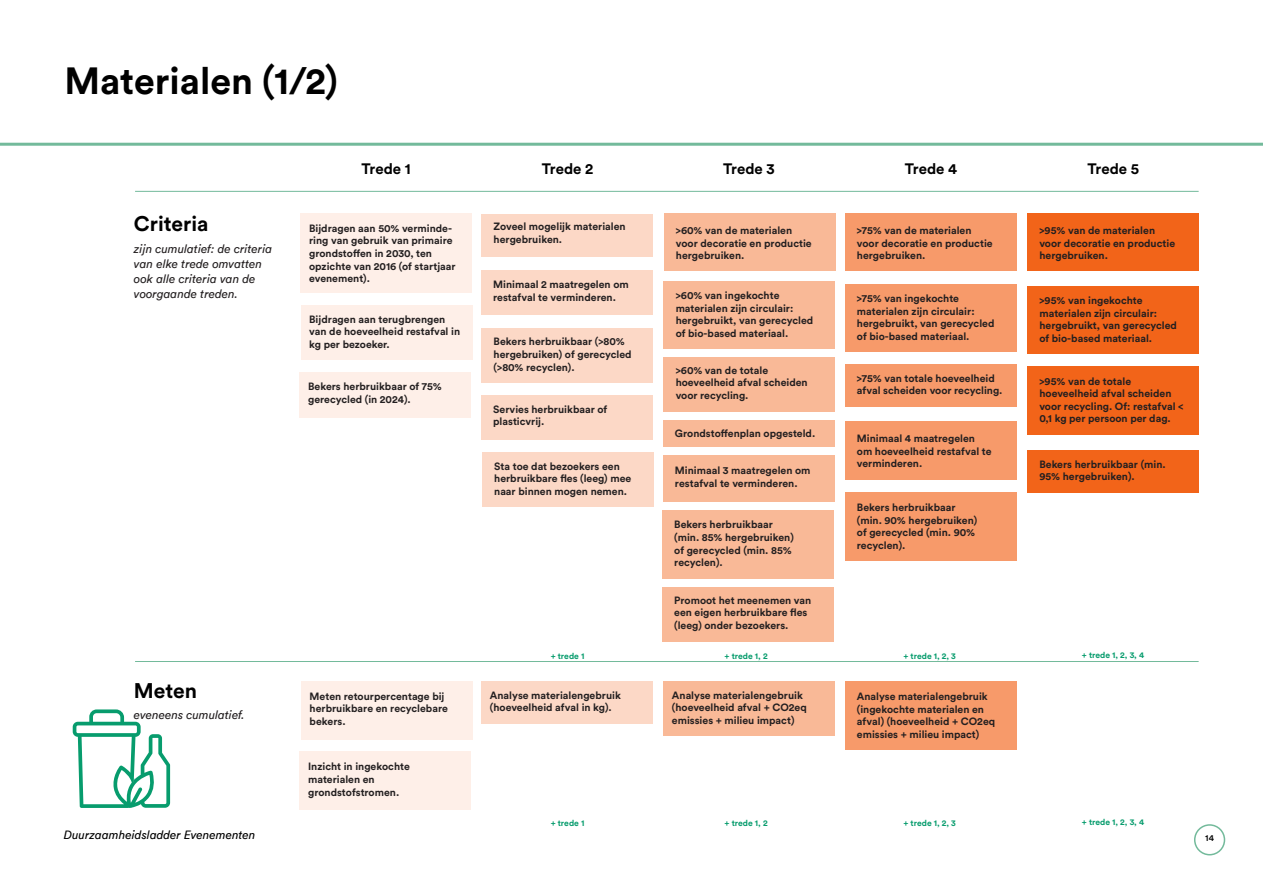
<style>
.page{position:relative;width:1263px;height:893px;background:#fff}
.page>*{position:absolute;margin:0;border:0;box-sizing:border-box;transform-origin:0 0}
.t1{font:700 37.5px "Circular Std";color:#000}
.t2{font:700 21px "Circular Std";color:#000}
.t3{font:700 15px "Circular Std";color:#000}
.Tekst{font:italic 12px/15px "Circular";color:#231f20}
.t4{font:italic 12px "Circular";color:#000}
.t5{font:700 10.5px/12.6px "Circular Std";color:#231f20}
.t6{font:500 9px "Circular";color:#000}
.Tekst-2{font:700 8.55px "Circular Std";color:#079c6d}
</style>
<div class="page">
<div style="left:1194px;top:824px;width:31px;height:31px;border:2px solid #73ba9b;border-radius:50%"></div>
<hr style="left:0;top:143px;width:1263px;height:3px;background:#73ba9b">
<div style="left:1027px;top:214px;width:171px;height:57px;background:#f26419"></div>
<div style="left:664px;top:214px;width:171px;height:57px;background:#f9b997"></div>
<div style="left:664px;top:281px;width:171px;height:68px;background:#f9b997"></div>
<div style="left:664px;top:358px;width:171px;height:54px;background:#f9b997"></div>
<div style="left:662px;top:588px;width:171px;height:54px;background:#f9b997"></div>
<div style="left:663px;top:420px;width:171px;height:27px;background:#f9b997"></div>
<div style="left:663px;top:455px;width:171px;height:47px;background:#f9b997"></div>
<div style="left:662px;top:510px;width:171px;height:69px;background:#f9b997"></div>
<div style="left:1027px;top:366px;width:171px;height:69px;background:#f26419"></div>
<div style="left:1027px;top:450px;width:171px;height:43px;background:#f26419"></div>
<div style="left:482px;top:214px;width:171px;height:42px;background:#fcd8c6"></div>
<div style="left:481px;top:271px;width:171px;height:44px;background:#fcd8c6"></div>
<div style="left:482px;top:328px;width:171px;height:55px;background:#fcd8c6"></div>
<div style="left:482px;top:452px;width:171px;height:55px;background:#fcd8c6"></div>
<div style="left:481px;top:395px;width:171px;height:44px;background:#fcd8c6"></div>
<div style="left:301px;top:214px;width:171px;height:79px;background:#feefe8"></div>
<div style="left:301px;top:306px;width:171px;height:54px;background:#feefe8"></div>
<div style="left:300px;top:373px;width:171px;height:45px;background:#feefe8"></div>
<div style="left:301px;top:681px;width:172px;height:58px;background:#feefe8"></div>
<div style="left:300px;top:752px;width:171px;height:58px;background:#feefe8"></div>
<div style="left:482px;top:681px;width:171px;height:43px;background:#fcd8c6"></div>
<div style="left:664px;top:681px;width:171px;height:54px;background:#f9b997"></div>
<div style="left:845px;top:214px;width:171px;height:57px;background:#f79a6a"></div>
<div style="left:845px;top:364px;width:171px;height:43px;background:#f79a6a"></div>
<div style="left:845px;top:421px;width:171px;height:58px;background:#f79a6a"></div>
<div style="left:845px;top:492px;width:171px;height:69px;background:#f79a6a"></div>
<div style="left:845px;top:681px;width:171px;height:68px;background:#f79a6a"></div>
<div style="left:845px;top:284px;width:171px;height:68px;background:#f79a6a"></div>
<div style="left:1027px;top:286px;width:171px;height:67px;background:#f26419"></div>
<hr style="left:135px;top:191px;width:1063px;height:1px;background:#73ba9b">
<hr style="left:135px;top:661px;width:1063px;height:1px;background:#73ba9b">
<svg style="left:73px;top:709px;width:97px;height:99px"></svg>
<p class="t1" style="left:64px;top:57px;width:275px">Materialen (1/2)</p>
<p class="t3" style="left:361px;top:159px;width:51px">Trede 1</p>
<p class="t3" style="left:542px;top:159px;width:53px">Trede 2</p>
<p class="t3" style="left:723px;top:159px;width:53px">Trede 3</p>
<p class="t3" style="left:905px;top:159px;width:54px">Trede 4</p>
<p class="t3" style="left:1087px;top:159px;width:53px">Trede 5</p>
<p class="t2" style="left:134px;top:210px;width:76px">Criteria</p>
<p class="Tekst" style="left:134px;top:241px;width:140px">zijn cumulatief: de criteria van elke trede omvatten ook alle criteria van de voorgaande treden.</p>
<p class="t2" style="left:134px;top:677px;width:65px">Meten</p>
<p class="Tekst" style="left:134px;top:707px;width:112px">eveneens cumulatief.</p>
<p class="t5" style="left:309px;top:221px;width:148px">Bijdragen aan 50% verminde&shy;ring van gebruik van primaire grondstoffen in 2030, ten opzichte van 2016 (of startjaar evenement).</p>
<p class="t5" style="left:309px;top:313px;width:152px">Bijdragen aan terugbrengen van de hoeveelheid restafval in kg per bezoeker.</p>
<p class="t5" style="left:308px;top:380px;width:135px">Bekers herbruikbaar of 75% gerecycled (in 2024).</p>
<p class="t5" style="left:310px;top:689px;width:140px">Meten retourpercentage bij herbruikbare en recyclebare bekers.</p>
<p class="t5" style="left:308px;top:760px;width:103px">Inzicht in ingekochte materialen en grondstofstromen.</p>
<p class="t5" style="left:494px;top:220px;width:134px">Zoveel mogelijk materialen hergebruiken.</p>
<p class="t5" style="left:493px;top:278px;width:137px">Minimaal 2 maatregelen om restafval te verminderen.</p>
<p class="t5" style="left:494px;top:335px;width:139px">Bekers herbruikbaar (&gt;80% hergebruiken) of gerecycled (&gt;80% recyclen).</p>
<p class="t5" style="left:493px;top:402px;width:116px">Servies herbruikbaar of plasticvrij.</p>
<p class="t5" style="left:494px;top:460px;width:139px">Sta toe dat bezoekers een herbruikbare fles (leeg) mee naar binnen mogen nemen.</p>
<p class="t5" style="left:676px;top:224px;width:137px">&gt;60% van de materialen voor decoratie en productie hergebruiken.</p>
<p class="t5" style="left:676px;top:289px;width:139px">&gt;60% van ingekochte materialen zijn circulair: hergebruikt, van gerecycled of bio-based materiaal.</p>
<p class="t5" style="left:676px;top:363px;width:134px">&gt;60% van de totale hoeveelheid afval scheiden voor recycling.</p>
<p class="t5" style="left:675px;top:427px;width:142px">Grondstoffenplan opgesteld.</p>
<p class="t5" style="left:675px;top:464px;width:137px">Minimaal 3 maatregelen om restafval te verminderen.</p>
<p class="t5" style="left:674px;top:518px;width:121px">Bekers herbruikbaar (min. 85% hergebruiken) of gerecycled (min. 85% recyclen).</p>
<p class="t5" style="left:674px;top:594px;width:139px">Promoot het meenemen van een eigen herbruikbare fles (leeg) onder bezoekers.</p>
<p class="t5" style="left:857px;top:224px;width:137px">&gt;75% van de materialen voor decoratie en productie hergebruiken.</p>
<p class="t5" style="left:1039px;top:224px;width:137px">&gt;95% van de materialen voor decoratie en productie hergebruiken.</p>
<p class="t5" style="left:857px;top:292px;width:139px">&gt;75% van ingekochte materialen zijn circulair: hergebruikt, van gerecycled of bio-based materiaal.</p>
<p class="t5" style="left:1039px;top:294px;width:139px">&gt;95% van ingekochte materialen zijn circulair: hergebruikt, van gerecycled of bio-based materiaal.</p>
<p class="t5" style="left:857px;top:371px;width:147px">&gt;75% van totale hoeveelheid afval scheiden voor recycling.</p>
<p class="t5" style="left:857px;top:432px;width:136px">Minimaal 4 maatregelen om hoeveelheid restafval te verminderen.</p>
<p class="t5" style="left:857px;top:501px;width:122px">Bekers herbruikbaar (min. 90% hergebruiken) of gerecycled (min. 90% recyclen).</p>
<p class="t5" style="left:1039px;top:374px;width:146px">&gt;95% van de totale hoeveelheid afval scheiden voor recycling. Of: restafval &lt;<br>0,1 kg per persoon per dag.</p>
<p class="t5" style="left:1039px;top:457px;width:128px">Bekers herbruikbaar (min.<br>95% hergebruiken).</p>
<p class="Tekst-2" style="left:551px;top:651px;width:35px">+ trede 1</p>
<p class="Tekst-2" style="left:725px;top:651px;width:45px">+ trede 1, 2</p>
<p class="Tekst-2" style="left:903px;top:651px;width:54px">+ trede 1, 2, 3</p>
<p class="t5" style="left:490px;top:688px;width:132px">Analyse materialengebruik (hoeveelheid afval in kg).</p>
<p class="t5" style="left:672px;top:688px;width:136px">Analyse materialengebruik (hoeveelheid afval + CO2eq emissies + milieu impact)</p>
<p class="t5" style="left:857px;top:690px;width:140px">Analyse materialengebruik (ingekochte materialen en afval) (hoeveelheid + CO2eq emissies + milieu impact)</p>
<p class="Tekst-2" style="left:551px;top:817px;width:35px">+ trede 1</p>
<p class="Tekst-2" style="left:725px;top:817px;width:45px">+ trede 1, 2</p>
<p class="Tekst-2" style="left:903px;top:817px;width:54px">+ trede 1, 2, 3</p>
<p class="Tekst-2" style="left:1082px;top:650px;width:64px">+ trede 1, 2, 3, 4</p>
<p class="Tekst-2" style="left:1082px;top:816px;width:64px">+ trede 1, 2, 3, 4</p>
<p class="t4" style="left:64px;top:827px;width:193px">Duurzaamheidsladder Evenementen</p>
<p class="t6" style="left:1205px;top:832px;width:10px">14</p>
</div>
